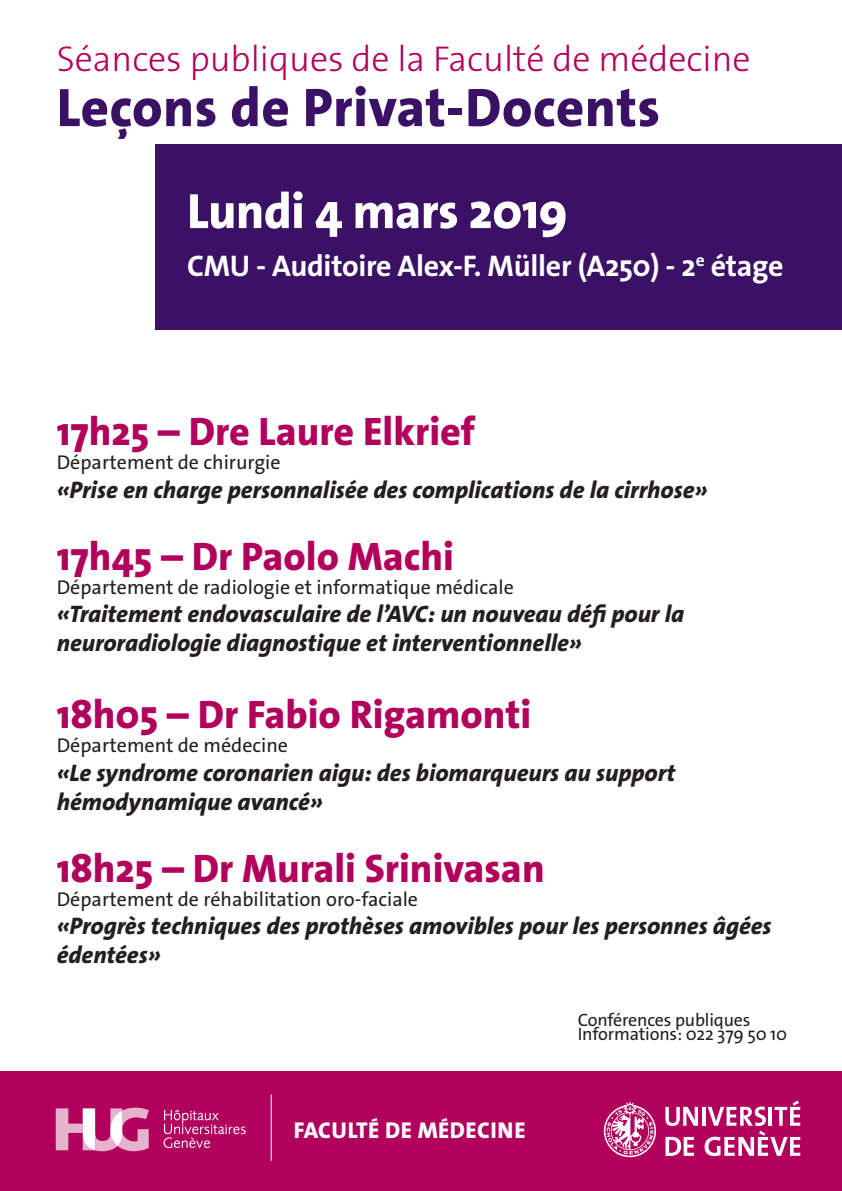
<style>
.page{position:relative;width:842px;height:1191px;background:#fff}
.page>*{position:absolute;margin:0;border:0;box-sizing:border-box;transform-origin:0 0}
.t1{font:800 54.8px "The Sans Os F";letter-spacing:.01em;color:#3b1165}
.t2{font:800 50px "The Sans Os F";letter-spacing:-.01em;color:#fff}
.t3{font:800 40px "The Sans Os F";color:#b1015c}
.t4{font:300 36px "The Sans Os F";color:#b1015c}
.t5{font:700 30px "The Sans Os F";letter-spacing:-.01em;color:#fff}
.t6{font:30px "The Sans Os F";letter-spacing:-.01em;color:#fff}
.t7{font:italic 800 24px/28.8px "The Sans Os F";color:#231f20}
.t8{font:800 23px "The Sans Os F";letter-spacing:.02em;color:#fff}
.t9{font:20px "The Sans Os F";color:#231f20}
.t10{font:18px/14px "The Sans Os F";letter-spacing:-.01em;color:#231f20}
</style>
<div class="page">
<div style="left:0;top:1071px;width:842px;height:120px;background:#b1015c"></div>
<svg style="left:604px;top:1101px;width:52px;height:56px"></svg>
<svg style="left:665px;top:1106px;width:33px;height:20px"></svg>
<hr style="left:702px;top:1106px;width:3px;height:19px;background:#fff">
<svg style="left:665px;top:1136px;width:29px;height:20px"></svg>
<svg style="left:704px;top:1100px;width:96px;height:56px"></svg>
<hr style="left:271px;top:1094px;width:1px;height:66px;background:#fff">
<div style="left:155px;top:145px;width:687px;height:185px;background:#3b1165"></div>
<svg style="left:164px;top:1109px;width:82px;height:39px"></svg>
<svg style="left:56px;top:1107px;width:93px;height:44px"></svg>
<p class="t4" style="left:57px;top:36px;width:695px">Séances publiques de la Faculté de médecine</p>
<p class="t1" style="left:57px;top:72px;width:605px">Leçons de Privat-Docents</p>
<p class="t2" style="left:187px;top:179px;width:382px">Lundi 4 mars 2019</p>
<p class="t5" style="left:187px;top:247px;width:598px">CMU - Auditoire Alex-F. Müller (A250) - 2<sup>e</sup> étage</p>
<p class="t6" style="left:204px;top:209px;width:389px">CMU - Auditoire A250, 2<sup>e</sup> étage</p>
<p class="t3" style="left:57px;top:405px;width:420px">17h25 – Dre Laure Elkrief</p>
<p class="t9" style="left:57px;top:449px;width:225px">Département de chirurgie</p>
<p class="t7" style="left:57px;top:475px;width:652px">«Prise en charge personnalisée des complications de la cirrhose»</p>
<p class="t3" style="left:57px;top:530px;width:399px">17h45 – Dr Paolo Machi</p>
<p class="t9" style="left:57px;top:574px;width:459px">Département de radiologie et informatique médicale</p>
<p class="t7" style="left:57px;top:600px;width:629px">«Traitement endovasculaire de l’AVC: un nouveau défi pour la neuroradiologie diagnostique et interventionnelle»</p>
<p class="t3" style="left:57px;top:689px;width:476px">18h05 – Dr Fabio Rigamonti</p>
<p class="t9" style="left:57px;top:732px;width:233px">Département de médecine</p>
<p class="t7" style="left:57px;top:758px;width:620px">«Le syndrome coronarien aigu: des biomarqueurs au support hémodynamique avancé»</p>
<p class="t3" style="left:57px;top:842px;width:489px">18h25 – Dr Murali Srinivasan</p>
<p class="t9" style="left:57px;top:886px;width:363px">Département de réhabilitation oro-faciale</p>
<p class="t7" style="left:57px;top:912px;width:716px">«Progrès techniques des prothèses amovibles pour les personnes âgées édentées»</p>
<p class="t8" style="left:294px;top:1115px;width:233px">FACULTÉ DE MÉDECINE</p>
<p class="t10" style="left:578px;top:1013px;width:211px">Conférences publiques<br>Informations: 022 379 50 10</p>
</div>
